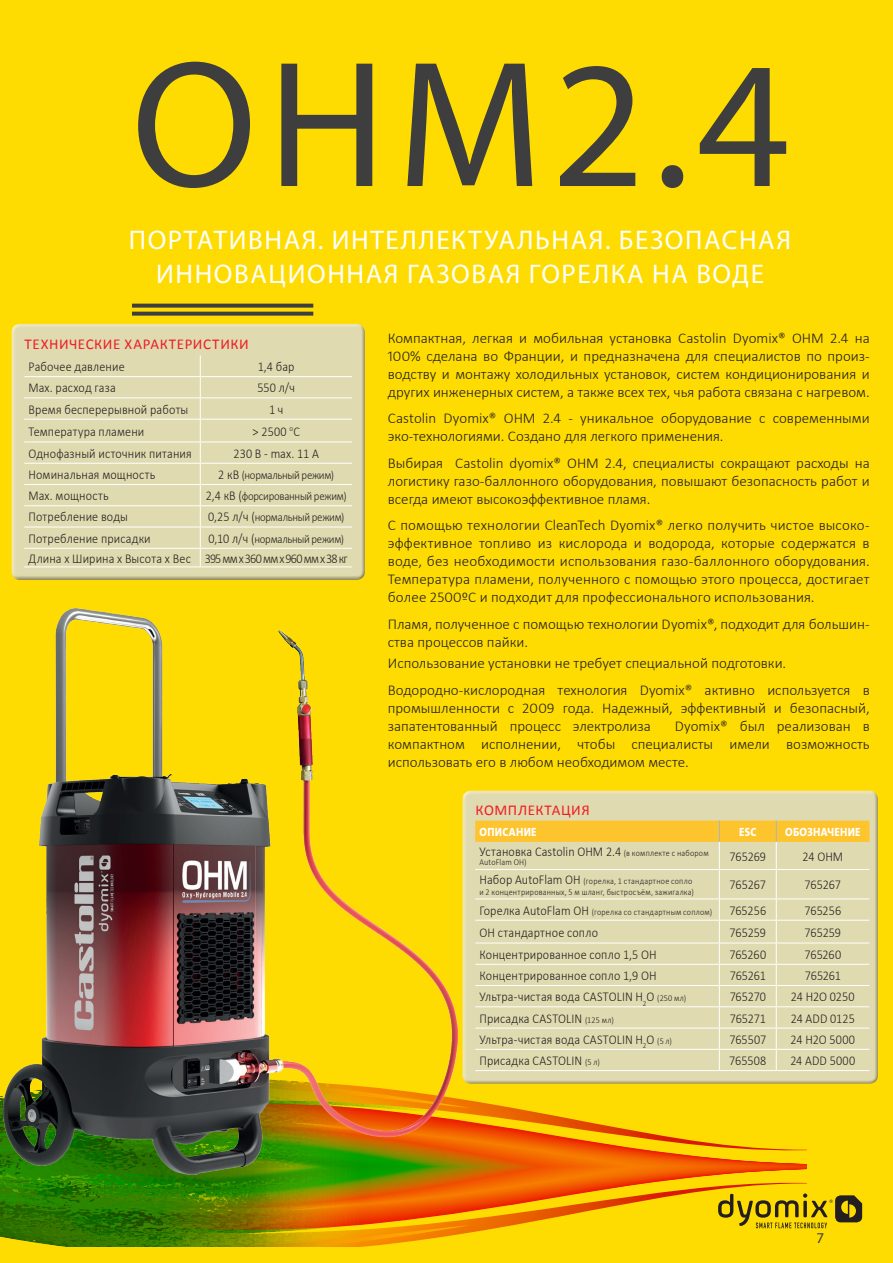
<style>
.page{position:relative;width:893px;height:1263px;background:#ffdc01}
.page>*{position:absolute;margin:0;border:0;box-sizing:border-box;transform-origin:0 0}
.t1{font:181.5px "Myriad Pro";color:#3e3e3f}
.t2{font:27px/34.5px "Myriad Pro";letter-spacing:.06em;color:#fff;text-align:center}
.t3{font:300 15px/18px "Calibri";color:#231f20;text-align:justify}
.t4{font:15px "Calibri";letter-spacing:.035em;color:#ee1d23}
.t5{font:15px "Myriad Pro";color:#3e3e3f}
.t6{font:300 13.5px "Calibri";letter-spacing:.01em;color:#231f20;scale:.9 1}
.t7{font:300 12px "Calibri";letter-spacing:-.025em;color:#231f20;scale:.9 1}
.t8{font:800 12px "The Mix E2 s";letter-spacing:.03em;color:#fff;scale:.9 1}
.t9{font:800 12px "The Mix B W8";color:#fff;scale:.9 1}
.t10{font:300 9px/10.8px "Calibri";letter-spacing:.025em;color:#231f20;scale:.9 1}
.s1{font-size:13.5px}
.s2{font-size:9px}
</style>
<div class="page">
<svg style="left:132px;top:304px;width:181px;height:4px"></svg>
<svg style="left:132px;top:312px;width:181px;height:4px"></svg>
<svg style="left:0;top:1233px;width:467px;height:13px;background:#969400"></svg>
<svg style="left:0;top:1117px;width:711px;height:99px"></svg>
<svg style="left:0;top:1123px;width:655px;height:87px"></svg>
<svg style="left:0;top:1125px;width:542px;height:83px;background:#8b7700"></svg>
<img style="left:3px;top:608px;width:455px;height:566px">
<svg style="left:718px;top:1193px;width:144px;height:35px"></svg>
<div style="left:462px;top:789px;width:421px;height:295px;background:#231f20;opacity:.6"></div>
<svg style="left:475px;top:821px;width:394px;height:249px;background:#e3d9a8"></svg>
<hr style="left:475px;top:1070px;width:244px;height:1px;background:#fff">
<hr style="left:719px;top:1070px;width:57px;height:1px;background:#fff">
<hr style="left:776px;top:1070px;width:93px;height:1px;background:#fff">
<div style="left:11px;top:323px;width:358px;height:257px;background:#231f20;opacity:.6"></div>
<hr style="left:24px;top:376px;width:176px;height:1px;background:#fff">
<hr style="left:200px;top:376px;width:152px;height:1px;background:#fff">
<hr style="left:24px;top:397px;width:176px;height:1px;background:#fff">
<hr style="left:200px;top:397px;width:152px;height:1px;background:#fff">
<hr style="left:24px;top:419px;width:176px;height:1px;background:#fff">
<hr style="left:200px;top:419px;width:152px;height:1px;background:#fff">
<hr style="left:24px;top:442px;width:176px;height:1px;background:#fff">
<hr style="left:200px;top:442px;width:152px;height:1px;background:#fff">
<hr style="left:24px;top:463px;width:176px;height:1px;background:#fff">
<hr style="left:200px;top:463px;width:152px;height:1px;background:#fff">
<hr style="left:24px;top:484px;width:176px;height:1px;background:#fff">
<hr style="left:200px;top:484px;width:152px;height:1px;background:#fff">
<hr style="left:24px;top:505px;width:176px;height:1px;background:#fff">
<hr style="left:200px;top:505px;width:152px;height:1px;background:#fff">
<hr style="left:24px;top:527px;width:176px;height:1px;background:#fff">
<hr style="left:200px;top:527px;width:152px;height:1px;background:#fff">
<hr style="left:24px;top:548px;width:176px;height:1px;background:#fff">
<hr style="left:200px;top:548px;width:152px;height:1px;background:#fff">
<svg style="left:200px;top:355px;width:1px;height:211px"></svg>
<hr style="left:24px;top:566px;width:176px;height:1px;background:#fff">
<hr style="left:200px;top:566px;width:152px;height:1px;background:#fff">
<h1 class="t1" style="left:132px;top:13px;width:660px">ОНM2.4</h1>
<h2 class="t2" style="left:129px;top:222px;width:664px">ПОРТАТИВНАЯ. ИНТЕЛЛЕКТУАЛЬНАЯ. БЕЗОПАСНАЯ<br>ИННОВАЦИОННАЯ ГАЗОВАЯ ГОРЕЛКА НА ВОДЕ</h2>
<p class="t4" style="left:25px;top:335px;width:226px">ТЕХНИЧЕСКИЕ ХАРАКТЕРИСТИКИ</p>
<p class="t6" style="left:29px;top:358px;width:108px">Рабочее давление</p>
<p class="t6" style="left:258px;top:358px;width:42px">1,4 бар</p>
<p class="t6" style="left:29px;top:379px;width:98px">Max. расход газа</p>
<p class="t6" style="left:257px;top:379px;width:43px">550 л/ч</p>
<p class="t6" style="left:29px;top:401px;width:179px">Время бесперерывной работы</p>
<p class="t6" style="left:269px;top:401px;width:18px">1 ч</p>
<p class="t6" style="left:29px;top:423px;width:130px">Температура пламени</p>
<p class="t6" style="left:253px;top:423px;width:54px">&gt; 2500 <sup>o</sup>C</p>
<p class="t6" style="left:29px;top:445px;width:183px">Однофазный источник питания</p>
<p class="t6" style="left:234px;top:445px;width:96px">230 B - max. 11 А</p>
<p class="t6" style="left:29px;top:466px;width:142px">Номинальная мощность</p>
<p class="t7" style="left:218px;top:467px;width:130px"><span class="s1">2 кВ</span> (нормальный режим)</p>
<p class="t6" style="left:29px;top:487px;width:90px">Max. мощность</p>
<p class="t7" style="left:206px;top:489px;width:158px"><span class="s1">2,4 кВ (</span>форсированный режим)</p>
<p class="t6" style="left:29px;top:509px;width:112px">Потребление воды</p>
<p class="t7" style="left:208px;top:510px;width:153px"><span class="s1">0,25 л/ч (</span>нормальный режим)</p>
<p class="t6" style="left:29px;top:530px;width:137px">Потребление присадки</p>
<p class="t7" style="left:208px;top:531px;width:152px"><span class="s1">0,10 л/ч (</span>нормальный режим)</p>
<p class="t6" style="left:29px;top:550px;width:356px">Длина х Ширина х Высота х Вес 395 мм х 360 мм х 960 мм х 38 кг</p>
<p class="t3" style="left:388px;top:328px;width:483px">Компактная, легкая и мобильная установка Castolin Dyomix® OHM 2.4 на 100% сделана во Франции, и предназначена для специалистов по произ&shy;водству и монтажу холодильных установок, систем кондиционирования и других инженерных систем, а также всех тех, чья работа связана с нагревом.</p>
<p class="t3" style="left:388px;top:409px;width:483px">Castolin Dyomix® OHM 2.4 - уникальное оборудование с современными эко-технологиями. Создано для легкого применения.</p>
<p class="t3" style="left:388px;top:453px;width:483px">Выбирая Castolin dyomix® OHM 2.4, специалисты сокращают расходы на логистику газо-баллонного оборудования, повышают безопасность работ и всегда имеют высокоэффективное пламя.</p>
<p class="t3" style="left:388px;top:516px;width:483px">С помощью технологии CleanTech Dyomix® легко получить чистое высоко&shy;эффективное топливо из кислорода и водорода, которые содержатся в воде, без необходимости использования газо-баллонного оборудования.<br>Температура пламени, полученного с помощью этого процесса, достигает более 2500ºC и подходит для профессионального использования.</p>
<p class="t3" style="left:388px;top:614px;width:483px">Пламя, полученное с помощью технологии Dyomix®, подходит для большин&shy;ства процессов пайки.</p>
<p class="t3" style="left:388px;top:650px;width:483px;line-height:26.5px">Использование установки не требует специальной подготовки.<br>Водородно-кислородная технология Dyomix® активно используется в</p>
<p class="t3" style="left:388px;top:699px;width:483px">промышленности с 2009 года. Надежный, эффективный и безопасный, запатентованный процесс электролиза</p>
<p class="t3" style="left:388px;top:717px;width:483px;text-indent:287px">Dyomix® был реализован в компактном исполнении, чтобы специалисты имели возможность использовать его в любом необходимом месте.</p>
<p class="t4" style="left:476px;top:800px;width:116px">КОМПЛЕКТАЦИЯ</p>
<p class="t8" style="left:479px;top:824px;width:65px">ОПИСАНИЕ</p>
<p class="t9" style="left:739px;top:824px;width:21px">ESC</p>
<p class="t8" style="left:785px;top:824px;width:85px">ОБОЗНАЧЕНИЕ</p>
<p class="t6" style="left:479px;top:843px;width:256px">Установка Castolin OHM 2.4 <span class="s2">(в комплекте с набором</span></p>
<p class="t10" style="left:479px;top:857px;width:54px">AutoFlam OH)</p>
<p class="t6" style="left:730px;top:848px;width:42px">765269</p>
<p class="t6" style="left:802px;top:848px;width:47px">24 OHM</p>
<p class="t10" style="left:479px;top:875px;width:240px"><span class="s1">Набор AutoFlam OH</span> (горелка, 1 стандартное сопло и 2 концентрированных, 5 м шланг, быстросъём, зажигалка)</p>
<p class="t6" style="left:730px;top:876px;width:42px">765267</p>
<p class="t6" style="left:805px;top:876px;width:42px">765267</p>
<p class="t10" style="left:479px;top:906px;width:260px"><span class="s1">Горелка AutoFlam OH</span> (горелка со стандартным соплом)</p>
<p class="t6" style="left:729px;top:902px;width:42px">765256</p>
<p class="t6" style="left:804px;top:902px;width:42px">765256</p>
<p class="t6" style="left:479px;top:924px;width:133px">OH стандартное сопло</p>
<p class="t6" style="left:729px;top:924px;width:42px">765259</p>
<p class="t6" style="left:805px;top:924px;width:42px">765259</p>
<p class="t6" style="left:479px;top:946px;width:198px">Концентрированное сопло 1,5 OH</p>
<p class="t6" style="left:729px;top:946px;width:42px">765260</p>
<p class="t6" style="left:804px;top:946px;width:42px">765260</p>
<p class="t6" style="left:479px;top:967px;width:198px">Концентрированное сопло 1,9 OH</p>
<p class="t6" style="left:730px;top:967px;width:42px">765261</p>
<p class="t6" style="left:805px;top:967px;width:42px">765261</p>
<p class="t6" style="left:479px;top:988px;width:231px">Ультра-чистая вода CASTOLIN H<sub>2</sub>O <span class="s2">(250 мл)</span></p>
<p class="t6" style="left:730px;top:988px;width:42px">765270</p>
<p class="t6" style="left:791px;top:988px;width:72px">24 H2O 0250</p>
<p class="t6" style="left:479px;top:1010px;width:151px">Присадка CASTOLIN <span class="s2">(125 мл)</span></p>
<p class="t6" style="left:730px;top:1010px;width:42px">765271</p>
<p class="t6" style="left:791px;top:1010px;width:73px">24 ADD 0125</p>
<p class="t6" style="left:479px;top:1031px;width:215px">Ультра-чистая вода CASTOLIN H<sub>2</sub>O <span class="s2">(5 л)</span></p>
<p class="t6" style="left:729px;top:1031px;width:42px">765507</p>
<p class="t6" style="left:791px;top:1031px;width:73px">24 H2O 5000</p>
<p class="t6" style="left:479px;top:1052px;width:135px">Присадка CASTOLIN <span class="s2">(5 л)</span></p>
<p class="t6" style="left:729px;top:1052px;width:43px">765508</p>
<p class="t6" style="left:790px;top:1052px;width:74px">24 ADD 5000</p>
<p class="t5" style="left:817px;top:1228px;width:9px">7</p>
</div>
